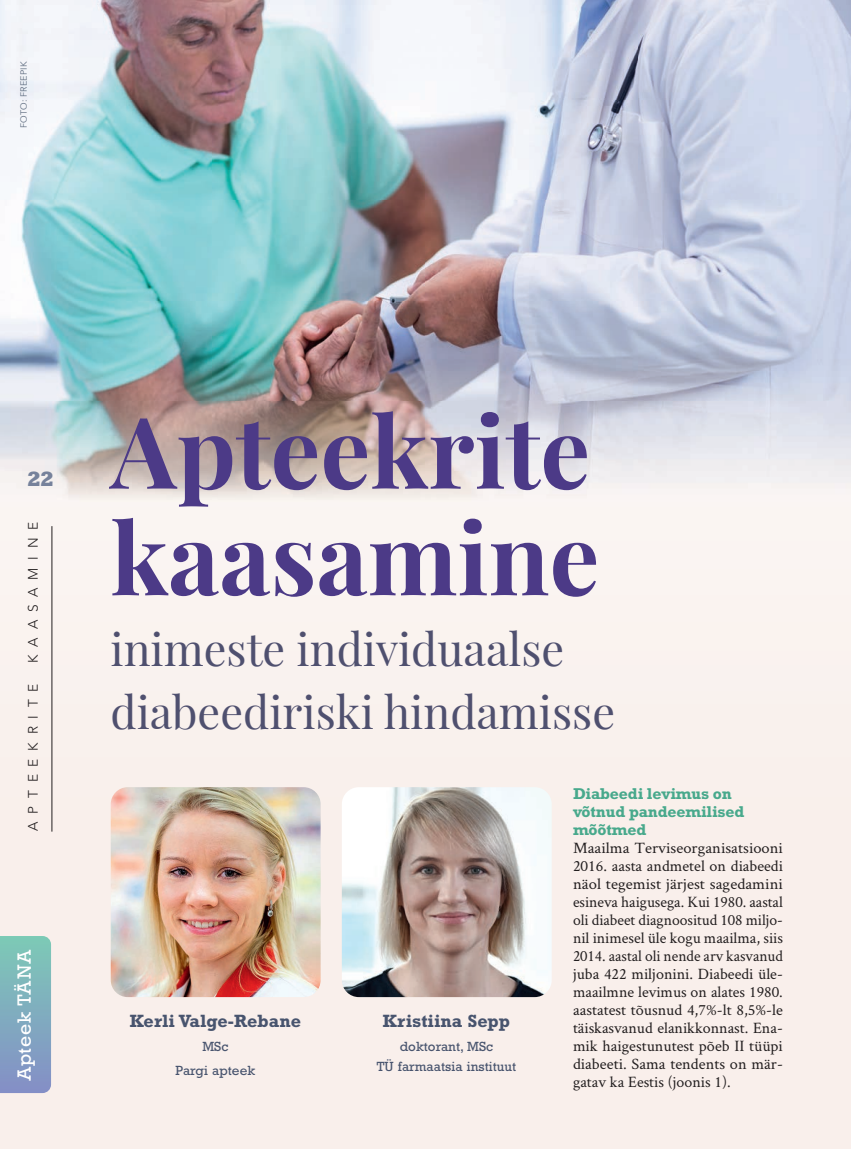
<style>
.page{position:relative;width:851px;height:1149px;background:#fff}
.page>*{position:absolute;margin:0;border:0;box-sizing:border-box;transform-origin:0 0}
.t1{font:700 99px/106.5px "Playfair Display";color:#4c3a87}
.t2{font:45px/63px "Playfair Display";color:#4f506f}
.t3{font:800 21px "Rockwell Std";color:#76829b}
.t4{font:700 18px "Rockwell Std";letter-spacing:.005em;color:#48546e}
.t5{font:18px "Rockwell";letter-spacing:.04em;color:#fff}
.t6{font:15.9px/18px "Crimson Text";color:#231f20;text-align:justify}
.t7{font:700 15.9px/18px "Rockwell Std";letter-spacing:-.01em;color:#48a98c}
.t8{font:300 13.65px "Avenir LT Std";letter-spacing:.57em;color:#231f20}
.t9{font:13.5px/23.7px "Rockwell Std";letter-spacing:.005em;color:#48546e;text-align:center}
.t10{font:9px "Avenir";letter-spacing:.02em;color:#606e81}
</style>
<div class="page">
<div style="left:0;top:552px;width:850px;height:596px;background:#f9f0eb"></div>
<img style="left:0;top:0;width:850px;height:552px">
<svg style="left:0;top:936px;width:51px;height:156px;background:#80acbe"></svg>
<img style="left:111px;top:787px;width:209px;height:209px">
<img style="left:342px;top:787px;width:209px;height:209px">
<hr style="left:52px;top:526px;width:1px;height:305px;background:#231f20">
<p class="t10" style="left:18px;top:128px;width:68px;rotate:-90deg">FOTO: FREEPIK</p>
<h3 class="t3" style="left:27px;top:466px;width:29px">22</h3>
<p class="t8" style="left:25px;top:662px;width:142px;rotate:-90deg">kaasamine</p>
<p class="t8" style="left:25px;top:830px;width:149px;rotate:-90deg">aPteekrite</p>
<p class="t5" style="left:13px;top:1080px;width:133px;rotate:-90deg">Apteek TÄNA</p>
<h1 class="t1" style="left:110px;top:390px;width:490px">Apteekrite kaasamine</h1>
<h2 class="t2" style="left:110px;top:613px;width:506px">inimeste individuaalse diabeediriski hindamisse</h2>
<p class="t4" style="left:130px;top:1010px;width:173px">Kerli Valge-Rebane</p>
<p class="t9" style="left:175px;top:1034px;width:81px">MSc<br>Pargi apteek</p>
<p class="t4" style="left:383px;top:1010px;width:128px">Kristiina Sepp</p>
<p class="t9" style="left:376px;top:1036px;width:141px;line-height:19.5px">doktorant, MSc<br>TÜ farmaatsia instituut</p>
<p class="t7" style="left:573px;top:784px;width:173px">Di abeedi levimus on võtnud pandeemilised mõõtmed</p>
<p class="t6" style="left:573px;top:838px;width:211px">Maailma Terviseorganisatsiooni 2016. aasta andmetel on diabeedi näol tegemist järjest sagedamini esineva haigusega. Kui 1980. aastal oli diabeet diagnoositud 108 miljo&shy;nil inimesel üle kogu maailma, siis 2014. aastal oli nende arv kasvanud juba 422 miljonini. Diabeedi üle&shy;maailmne levimus on alates 1980. aastatest tõusnud 4,7%-lt 8,5%-le täiskasvanud elanikkonnast. Ena&shy;m ik haigestunutest põeb II tüüpi diabeeti. Sama tendents on mär&shy;gatav ka Eestis (joonis 1).</p>
</div>
